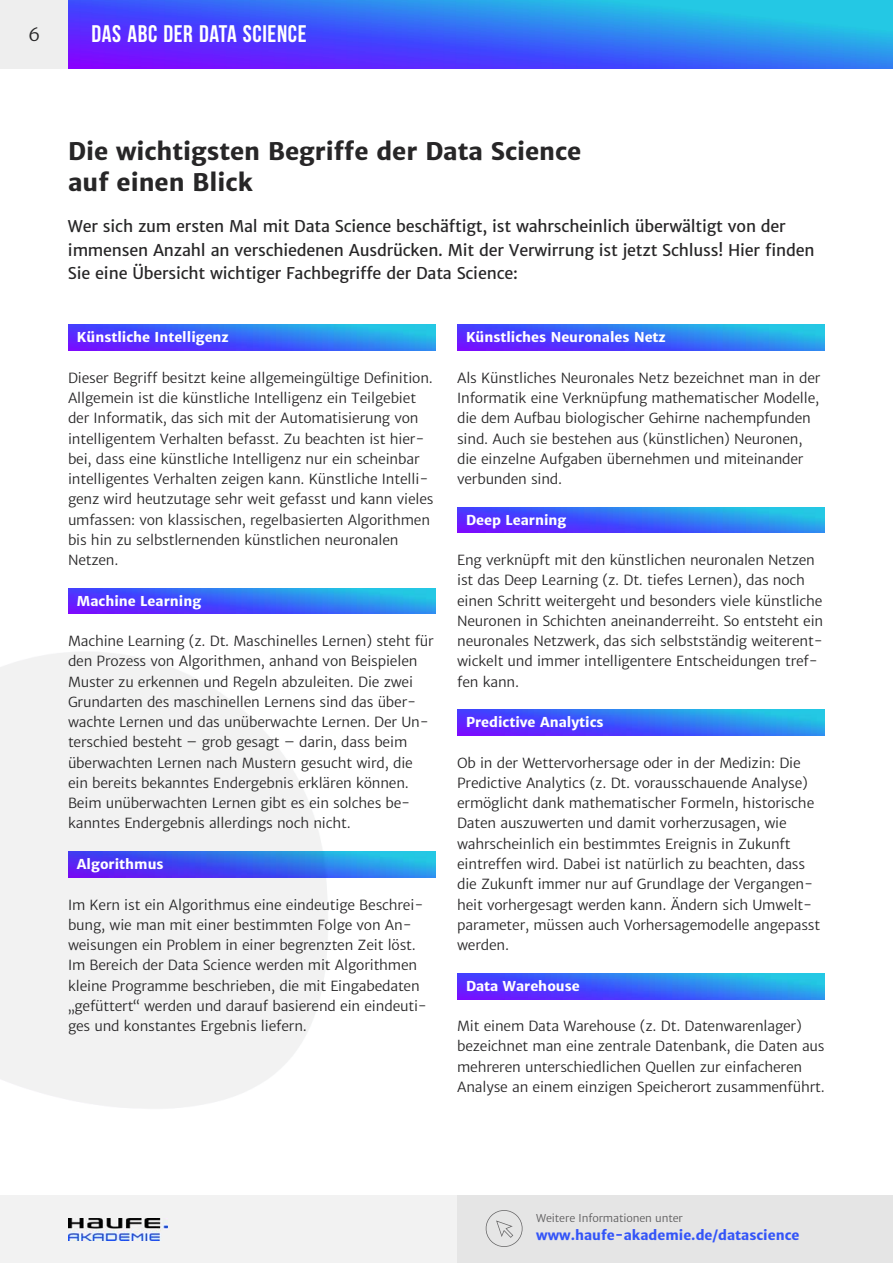
<style>
.page{position:relative;width:893px;height:1263px;background:#fff}
.page>*{position:absolute;margin:0;border:0;box-sizing:border-box;transform-origin:0 0}
.t1{font:700 24px/31.5px "Haufe Merriweather Sans";color:#272627}
.t2{font:700 24px "Bebas Neue";letter-spacing:.025em;color:#fff}
.t3{font:18px "Haufe Merriweather Sans Lt";color:#272627}
.t4{font:15.75px/23.5px "Haufe Merriweather Sans";letter-spacing:-.015em;color:#272627}
.t5{font:13.5px/20.2px "Haufe Merriweather Sans Lt";letter-spacing:-.015em;color:#272627}
.t6{font:700 13.5px "Haufe Merriweather Sans";color:#fff}
.t7{font:700 13.5px "Haufe Merriweather Sans";color:#3455f8}
.t8{font:10.5px "Haufe Merriweather Sans Lt";letter-spacing:-.015em;color:#5d5c5d}
</style>
<div class="page">
<div style="left:0;top:1195px;width:505px;height:68px;background:#f2f2f2"></div>
<div style="left:457px;top:1195px;width:436px;height:68px;background:#e5e5e5"></div>
<img style="left:68px;top:0;width:825px;height:68px">
<div style="left:0;top:0;width:68px;height:68px;background:#eee"></div>
<svg style="left:485px;top:1210px;width:38px;height:37px"></svg>
<img style="left:68px;top:1218px;width:99px;height:23px">
<img style="left:68px;top:325px;width:367px;height:26px">
<img style="left:458px;top:325px;width:367px;height:26px">
<img style="left:458px;top:507px;width:367px;height:26px">
<img style="left:499px;top:710px;width:326px;height:26px">
<img style="left:499px;top:973px;width:326px;height:26px">
<img style="left:0;top:588px;width:499px;height:521px">
<img style="left:68px;top:588px;width:367px;height:26px">
<img style="left:68px;top:851px;width:367px;height:26px">
<h2 class="t3" style="left:28px;top:26px;width:14px">6</h2>
<h1 class="t2" style="left:91px;top:19px;width:217px">DAS ABC DER DATA SCIENCE</h1>
<h1 class="t1" style="left:68px;top:137px;width:515px">Die wichtigsten Begriffe der Data Science auf einen Blick</h1>
<p class="t4" style="left:68px;top:216px;width:748px">Wer sich zum ersten Mal mit Data Science beschäftigt, ist wahrscheinlich überwältigt von der immensen Anzahl an verschiedenen Ausdrücken. Mit der Verwirrung ist jetzt Schluss! Hier finden<br>Sie eine Übersicht wichtiger Fachbegriffe der Data Science:</p>
<p class="t6" style="left:77px;top:331px;width:153px">Künstliche Intelligenz</p>
<p class="t5" style="left:68px;top:369px;width:367px">Dieser Begriff besitzt keine allgemeingültige Definition.<br>Allgemein ist die künstliche Intelligenz ein Teilgebiet der Informatik, das sich mit der Automatisierung von intelligentem Verhalten befasst. Zu beachten ist hier&shy;bei, dass eine künstliche Intelligenz nur ein scheinbar intelligentes Verhalten zeigen kann. Künstliche Intelli&shy;genz wird heutzutage sehr weit gefasst und kann vieles umfassen: von klassischen, regelbasierten Algorithmen bis hin zu selbstlernenden künstlichen neuronalen Netzen.</p>
<p class="t6" style="left:77px;top:595px;width:126px">Machine Learning</p>
<p class="t5" style="left:68px;top:632px;width:367px">Machine Learning (z. Dt. Maschinelles Lernen) steht für den Prozess von Algorithmen, anhand von Beispielen Muster zu erkennen und Regeln abzuleiten. Die zwei Grundarten des maschinellen Lernens sind das über&shy;wachte Lernen und das unüberwachte Lernen. Der Un&shy;terschied besteht – grob gesagt – darin, dass beim überwachten Lernen nach Mustern gesucht wird, die ein bereits bekanntes Endergebnis erklären können.<br>Beim unüberwachten Lernen gibt es ein solches be&shy;kanntes Endergebnis allerdings noch nicht.</p>
<p class="t6" style="left:77px;top:858px;width:88px">Algorithmus</p>
<p class="t5" style="left:68px;top:895px;width:361px">Im Kern ist ein Algorithmus eine eindeutige Beschrei&shy;bung, wie man mit einer bestimmten Folge von An&shy;weisungen ein Problem in einer begrenzten Zeit löst.<br>Im Bereich der Data Science werden mit Algorithmen kleine Programme beschrieben, die mit Eingabedaten „gefüttert“ werden und darauf basierend ein eindeuti&shy;ges und konstantes Ergebnis liefern.</p>
<p class="t6" style="left:466px;top:331px;width:201px">Künstliches Neuronales Netz</p>
<p class="t5" style="left:457px;top:369px;width:365px">Als Künstliches Neuronales Netz bezeichnet man in der Informatik eine Verknüpfung mathematischer Modelle, die dem Aufbau biologischer Gehirne nachempfunden sind. Auch sie bestehen aus (künstlichen) Neuronen, die einzelne Aufgaben übernehmen und miteinander verbunden sind.</p>
<p class="t6" style="left:466px;top:514px;width:102px">Deep Learning</p>
<p class="t5" style="left:457px;top:551px;width:368px">Eng verknüpft mit den künstlichen neuronalen Netzen ist das Deep Learning (z. Dt. tiefes Lernen), das noch einen Schritt weitergeht und besonders viele künstliche Neuronen in Schichten aneinanderreiht. So entsteht ein neuronales Netzwerk, das sich selbstständig weiterent&shy;wickelt und immer intelligentere Entscheidungen tref&shy;fen kann.</p>
<p class="t6" style="left:466px;top:716px;width:139px">Predictive Analytics</p>
<p class="t5" style="left:457px;top:754px;width:364px">Ob in der Wettervorhersage oder in der Medizin: Die Predictive Analytics (z. Dt. vorausschauende Analyse) ermöglicht dank mathematischer Formeln, historische Daten auszuwerten und damit vorherzusagen, wie wahrscheinlich ein bestimmtes Ereignis in Zukunft eintreffen wird. Dabei ist natürlich zu beachten, dass die Zukunft immer nur auf Grundlage der Vergangen&shy;heit vorhergesagt werden kann. Ändern sich Umwelt&shy;parameter, müssen auch Vorhersagemodelle angepasst werden.</p>
<p class="t6" style="left:466px;top:979px;width:115px">Data Warehouse</p>
<p class="t5" style="left:457px;top:1017px;width:369px">Mit einem Data Warehouse (z. Dt. Datenwarenlager) bezeichnet man eine zentrale Datenbank, die Daten aus mehreren unterschiedlichen Quellen zur einfacheren Analyse an einem einzigen Speicherort zusammenführt.</p>
<p class="t8" style="left:536px;top:1213px;width:148px">Weitere Informationen unter</p>
<p class="t7" style="left:536px;top:1229px;width:265px">www.haufe-akademie.de/datascience</p>
</div>
